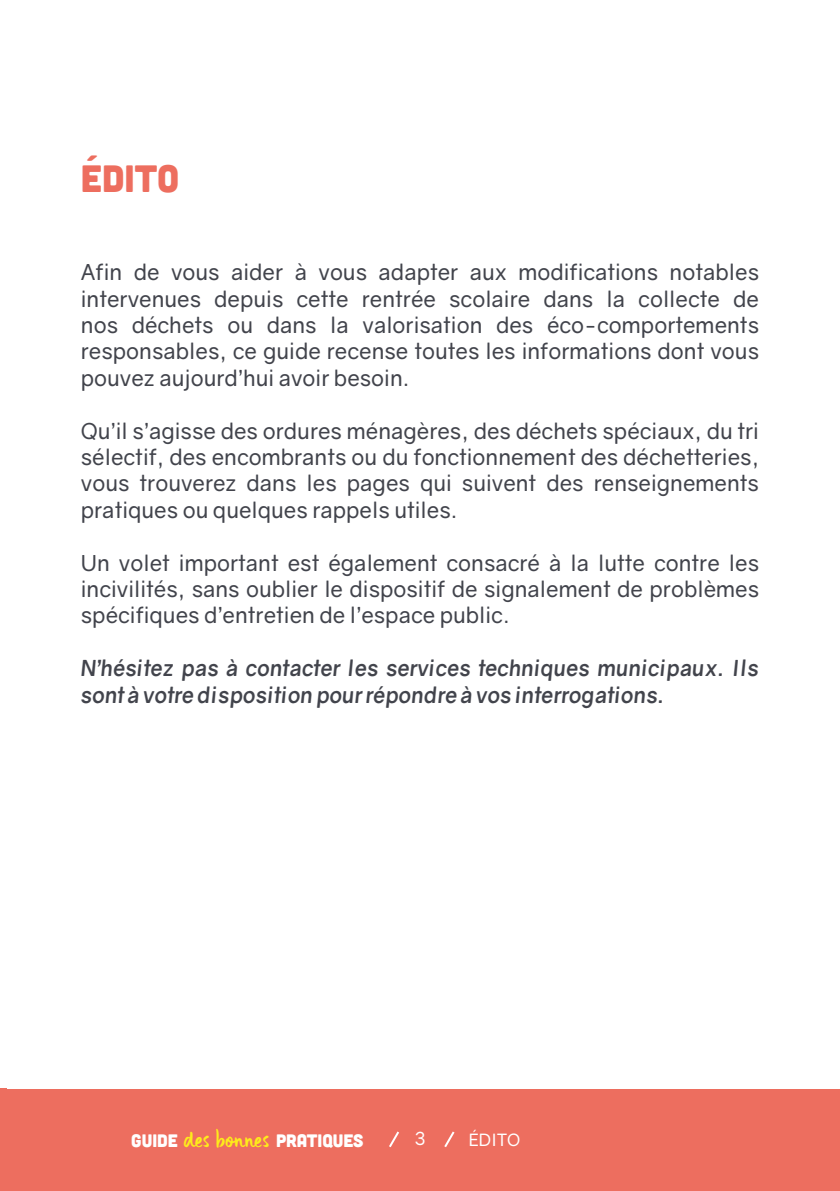
<style>
.page{position:relative;width:840px;height:1191px;background:#fff}
.page>*{position:absolute;margin:0;border:0;box-sizing:border-box;transform-origin:0 0}
.t1{font:38px "Cubano";color:#ed6e5f}
.t2{font:22px/26.4px "Gravity";color:#42444c;text-align:justify}
.t3{font:italic 700 22px/26.4px "Gravity";color:#42444c}
.t4{font:18px "Cubano";color:#fff}
.t5{font:18px "Gravity";color:#fff}
.t6{font:17px "Gravity";color:#fff}
.s1{font-family:"DK Uncle Edward";font-size:26px;color:#feeb1b}
</style>
<div class="page">
<div style="left:0;top:1089px;width:839px;height:102px;background:#ed6e5f"></div>
<svg style="left:389px;top:1131px;width:10px;height:17px"></svg>
<svg style="left:444px;top:1131px;width:11px;height:16px"></svg>
<p class="t1" style="left:81px;top:155px;width:100px">ÉDITO</p>
<p class="t2" style="left:81px;top:259px;width:679px">Afin de vous aider à vous adapter aux modifications notables intervenues depuis cette rentrée scolaire dans la collecte de nos déchets ou dans la valorisation des éco-comportements responsables, ce guide recense toutes les informations dont vous pouvez aujourd’hui avoir besoin.</p>
<p class="t2" style="left:81px;top:417px;width:679px">Qu’il s’agisse des ordures ménagères, des déchets spéciaux, du tri sélectif, des encombrants ou du fonctionnement des déchetteries, vous trouverez dans les pages qui suivent des renseignements pratiques ou quelques rappels utiles.</p>
<p class="t2" style="left:81px;top:549px;width:679px">Un volet important est également consacré à la lutte contre les incivilités, sans oublier le dispositif de signalement de problèmes spécifiques d’entretien de l’espace public.</p>
<p class="t3" style="left:81px;top:655px;width:679px">N’hésitez pas à contacter les services techniques municipaux. Ils sont à votre disposition pour répondre à vos interrogations.</p>
<p class="t4" style="left:131px;top:1129px;width:234px">GUIDE <span class="s1">des bonnes</span> PRATIQUES</p>
<p class="t5" style="left:414px;top:1127px;width:12px">3</p>
<p class="t6" style="left:468px;top:1129px;width:53px">ÉDITO</p>
</div>
